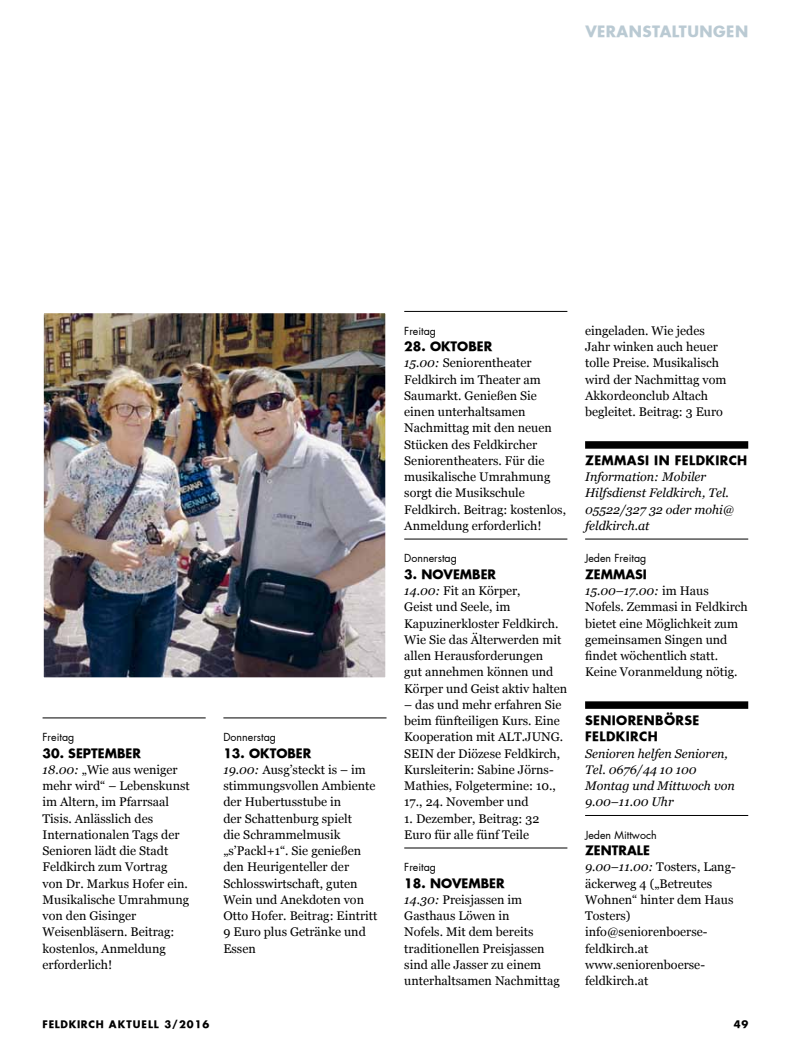
<style>
.page{position:relative;width:805px;height:1053px;background:#fff}
.page>*{position:absolute;margin:0;border:0;box-sizing:border-box;transform-origin:0 0}
.t1{font:700 15px "Futura";letter-spacing:.03em;color:#bacad3}
.t2{font:12.5px/16.2px "Georgia";color:#000}
.t3{font:italic 12.5px/16.2px "Georgia";color:#000}
.t4{font:700 12.5px/16.2px "Futura";color:#000}
.t5{font:10.62px "Futura";color:#000}
.t6{font:700 10px "Futura";letter-spacing:.085em;color:#000}
.s1{font-style:italic}
</style>
<div class="page">
<img style="left:45px;top:314px;width:339px;height:362px">
<div style="left:43px;top:312px;width:343px;height:366px;border:1px solid #fff"></div>
<hr style="left:43px;top:717px;width:163px;height:1px;background:#000">
<hr style="left:223px;top:717px;width:163px;height:1px;background:#000">
<hr style="left:404px;top:311px;width:163px;height:1px;background:#000">
<hr style="left:404px;top:538px;width:163px;height:1px;background:#000">
<hr style="left:404px;top:847px;width:163px;height:1px;background:#000">
<div style="left:585px;top:441px;width:163px;height:7px;background:#000"></div>
<hr style="left:585px;top:538px;width:163px;height:1px;background:#000">
<div style="left:585px;top:701px;width:163px;height:7px;background:#000"></div>
<hr style="left:585px;top:815px;width:163px;height:1px;background:#000">
<p class="t1" style="left:585px;top:21px;width:162px">VERANSTALTUNGEN</p>
<p class="t5" style="left:43px;top:730px;width:33px">Freitag</p>
<p class="t4" style="left:43px;top:744px;width:43px">30. SEPTEM</p>
<p class="t4" style="left:117px;top:744px;width:17px">BER</p>
<p class="t2" style="left:43px;top:761px;width:149px"><span class="s1">18.00:</span> „Wie aus weniger mehr wird“ – Lebenskunst im Altern, im Pfarrsaal<br>Tisis. Anlässlich des<br>Internationalen Tags der<br>Senioren lädt die Stadt<br>Feldkirch zum Vortrag von Dr. Markus Hofer ein.<br>Musikalische Umrahmung von den Gisinger<br>Weisenbläsern. Beitrag: kostenlos, Anmeldung erforderlich!</p>
<p class="t5" style="left:223px;top:730px;width:54px">Donnerstag</p>
<p class="t4" style="left:223px;top:744px;width:36px">13. OKT</p>
<p class="t4" style="left:276px;top:744px;width:28px">OBER</p>
<p class="t2" style="left:223px;top:761px;width:156px"><span class="s1">19.00:</span> Ausg’steckt is – im stimmungsvollen Ambiente der Hubertusstube in<br>der Schattenburg spielt<br>die Schrammelmusik „s’Packl+1“. Sie genießen den Heurigenteller der<br>Schlosswirtschaft, guten<br>Wein und Anekdoten von<br>Otto Hofer. Beitrag: Eintritt<br>9 Euro plus Getränke und<br>Essen</p>
<p class="t5" style="left:404px;top:324px;width:33px">Freitag</p>
<p class="t4" style="left:404px;top:338px;width:36px">28. OKT</p>
<p class="t4" style="left:457px;top:338px;width:28px">OBER</p>
<p class="t2" style="left:404px;top:355px;width:163px"><span class="s1">15.00:</span> Seniorentheater<br>Feldkirch im Theater am<br>Saumarkt. Genießen Sie einen unterhaltsamen<br>Nachmittag mit den neuen<br>Stücken des Feldkircher<br>Seniorentheaters. Für die musikalische Umrahmung sorgt die Musikschule<br>Feldkirch. Beitrag: kostenlos,<br>Anmeldung erforderlich!</p>
<p class="t5" style="left:404px;top:551px;width:54px">Donnerstag</p>
<p class="t4" style="left:404px;top:565px;width:50px">3. NOVEM</p>
<p class="t4" style="left:472px;top:565px;width:17px">BER</p>
<p class="t2" style="left:404px;top:582px;width:164px"><span class="s1">14.00:</span> Fit an Körper,<br>Geist und Seele, im<br>Kapuzinerkloster Feldkirch.<br>Wie Sie das Älterwerden mit allen Herausforderungen<br>gut annehmen können und<br>Körper und Geist aktiv halten</p>
<p class="t2" style="left:404px;top:696px;width:160px">– das und mehr erfahren Sie beim fünfteiligen Kurs. Eine<br>Kooperation mit ALT.JUNG.<br>SEIN der Diözese Feldkirch,<br>Kursleiterin: Sabine Jörns-<br>Mathies, Folgetermine: 10.,<br>17., 24. November und</p>
<p class="t2" style="left:404px;top:810px;width:137px">1. Dezember, Beitrag: 32<br>Euro für alle fünf Teile</p>
<p class="t5" style="left:404px;top:860px;width:33px">Freitag</p>
<p class="t4" style="left:404px;top:874px;width:59px">18. NOVEM</p>
<p class="t4" style="left:480px;top:874px;width:17px">BER</p>
<p class="t2" style="left:404px;top:891px;width:157px"><span class="s1">14.30:</span> Preisjassen im<br>Gasthaus Löwen in<br>Nofels. Mit dem bereits traditionellen Preisjassen sind alle Jasser zu einem unterhaltsamen Nachmittag</p>
<p class="t2" style="left:585px;top:322px;width:143px">eingeladen. Wie jedes<br>Jahr winken auch heuer tolle Preise. Musikalisch wird der Nachmittag vom<br>Akkordeonclub Altach begleitet. Beitrag: 3 Euro</p>
<p class="t4" style="left:585px;top:452px;width:11px">ZEMMASI</p>
<p class="t4" style="left:654px;top:452px;width:37px">IN FELDKIRCH</p>
<p class="t3" style="left:585px;top:469px;width:151px">Information: Mobiler<br>Hilfsdienst Feldkirch, Tel.<br>05522/327 32 oder mohi@ feldkirch.at</p>
<p class="t5" style="left:585px;top:551px;width:63px">Jeden Freitag</p>
<p class="t4" style="left:585px;top:565px;width:19px">ZEMMASI</p>
<p class="t2" style="left:585px;top:582px;width:164px"><span class="s1">15.00–17.00:</span> im Haus<br>Nofels. Zemmasi in Feldkirch bietet eine Möglichkeit zum gemeinsamen Singen und findet wöchentlich statt.<br>Keine Voranmeldung nötig.</p>
<p class="t4" style="left:585px;top:712px;width:89px">SENIORENBÖRSE<br>FELDKIRCH</p>
<p class="t3" style="left:585px;top:745px;width:151px">Senioren helfen Senioren,<br>Tel. 0676/44 10 100<br>Montag und Mittwoch von<br>9.00–11.00 Uhr</p>
<p class="t5" style="left:585px;top:828px;width:73px">Jeden Mittwoch</p>
<p class="t4" style="left:585px;top:842px;width:36px">ZENTRALE</p>
<p class="t2" style="left:585px;top:859px;width:152px"><span class="s1">9.00–11.00:</span> Tosters, Lang&shy;äckerweg 4 („Betreutes<br>Wohnen“ hinter dem Haus<br>Tosters) info@seniorenboerse&shy;feldkirch.at www.seniorenboerse&shy;feldkirch.at</p>
<p class="t6" style="left:43px;top:1017px;width:168px">FELDKIRCH AKTUELL 3/2016</p>
<p class="t6" style="left:733px;top:1017px;width:16px">49</p>
</div>
